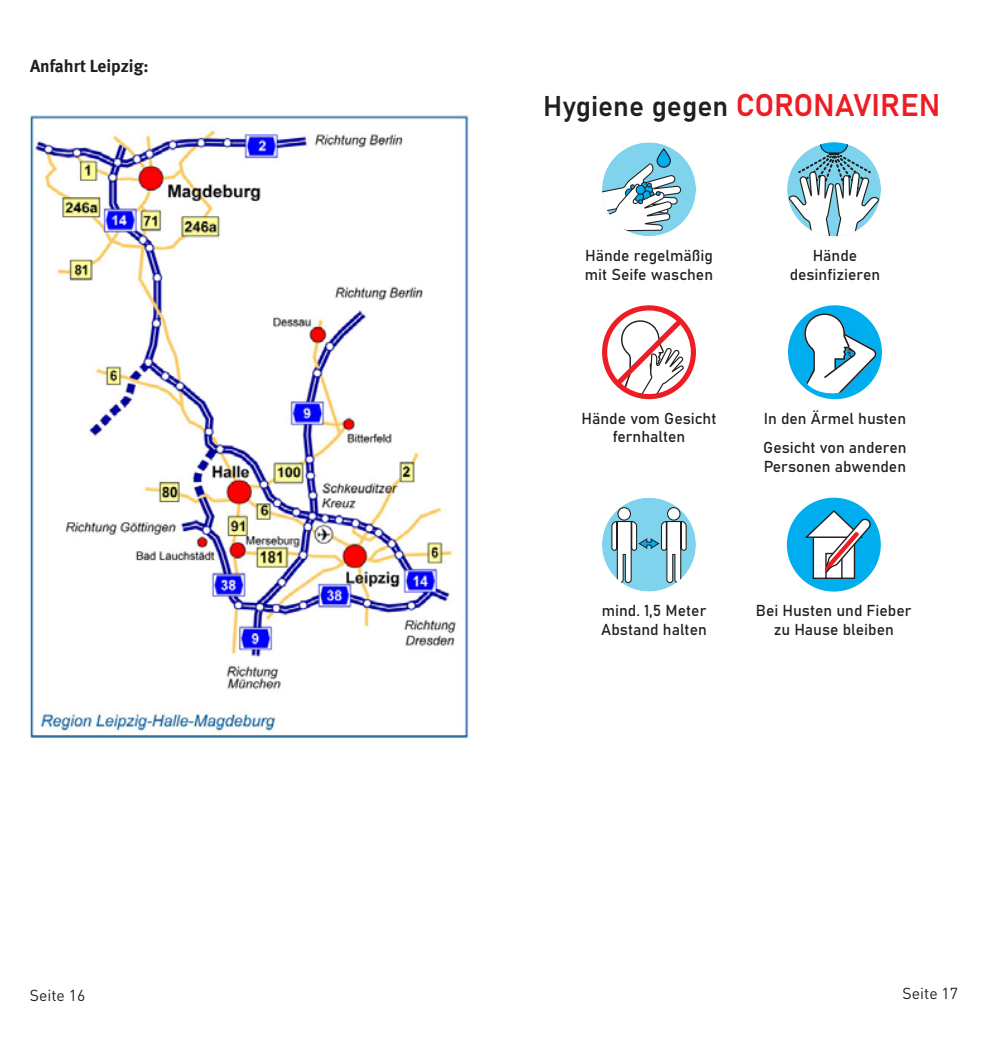
<style>
.page{position:relative;width:983px;height:1042px;background:#fff}
.page>*{position:absolute;margin:0;border:0;box-sizing:border-box;transform-origin:0 0}
.t1{font:28.18px "Bahnschrift";color:#231f20}
.t2{font:700 17.5px "Meta";color:#231f20}
.t3{font:15.75px "DIN Pro";color:#231f20}
.t4{font:15.58px/18.7px "Bahnschrift";color:#231f20}
.s1{font-size:30.97px;color:#ee1d23}
</style>
<div class="page">
<img style="left:30px;top:114px;width:439px;height:624px">
<svg style="left:602px;top:305px;width:93px;height:94px"></svg>
<svg style="left:788px;top:305px;width:93px;height:94px"></svg>
<div style="left:602px;top:142px;width:93px;height:94px;background:#7fd3ec;border-radius:50%"></div>
<svg style="left:602px;top:148px;width:79px;height:88px"></svg>
<svg style="left:788px;top:142px;width:91px;height:94px"></svg>
<div style="left:786px;top:498px;width:94px;height:93px;background:#00aeef;border-radius:50%"></div>
<div style="left:813px;top:537px;width:41px;height:41px;background:#fff"></div>
<div style="left:812px;top:536px;width:42px;height:43px;border:1px solid #231f20"></div>
<div style="left:825px;top:553px;width:17px;height:26px;border:1px solid #231f20"></div>
<svg style="left:802px;top:509px;width:70px;height:66px"></svg>
<div style="left:602px;top:498px;width:93px;height:93px;background:#7fd3ec;border-radius:50%"></div>
<svg style="left:610px;top:506px;width:77px;height:77px"></svg>
<p class="t2" style="left:30px;top:56px;width:120px">Anfahrt Leipzig:</p>
<h1 class="t1" style="left:543px;top:88px;width:398px">Hygiene gegen <span class="s1">CORONAVIREN</span></h1>
<p class="t4" style="left:584px;top:246px;width:130px">Hände regelmäßig mit Seife waschen</p>
<p class="t4" style="left:789px;top:246px;width:92px;text-align:center">Hände desinfizieren</p>
<p class="t4" style="left:581px;top:409px;width:136px;text-align:center">Hände vom Gesicht fernhalten</p>
<p class="t4" style="left:763px;top:403px;width:145px;line-height:29.2px">In den Ärmel husten<br>Gesicht von anderen</p>
<p class="t4" style="left:763px;top:457px;width:144px">Personen abwenden</p>
<p class="t4" style="left:601px;top:601px;width:107px">mind. 1,5 Meter<br>Abstand halten</p>
<p class="t4" style="left:755px;top:601px;width:157px;text-align:center">Bei Husten und Fieber zu Hause bleiben</p>
<p class="t3" style="left:30px;top:983px;width:57px">Seite 16</p>
<p class="t3" style="left:902px;top:982px;width:57px">Seite 17</p>
</div>
